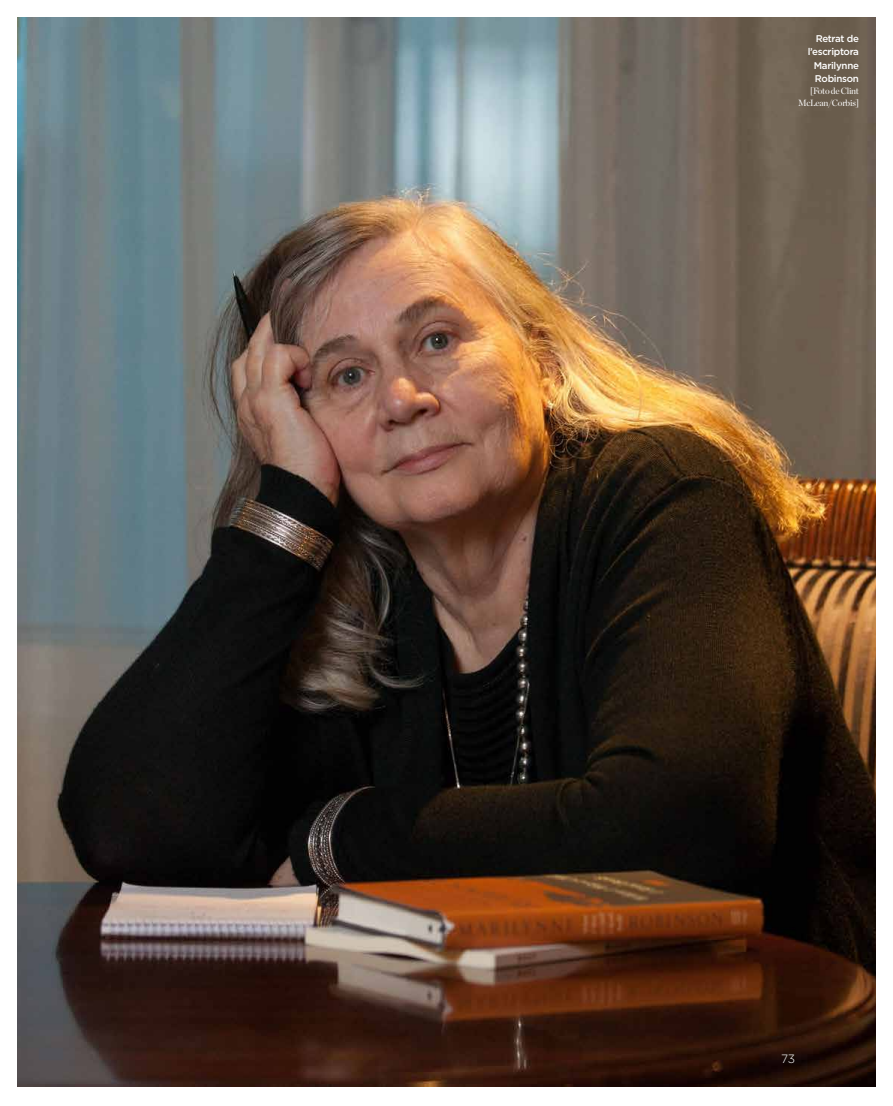
<style>
.page{position:relative;width:893px;height:1106px;background:#fff}
.page>*{position:absolute;margin:0;border:0;box-sizing:border-box;transform-origin:0 0}
.t1{font:300 12px "Gotham";color:#fff}
.t2{font:500 9.75px/13.5px "Gotham";letter-spacing:-.03em;color:#fff;text-align:right}
.t3{font:9px/12px "Chronicle Display";letter-spacing:-.03em;color:#fff;text-align:right}
</style>
<div class="page">
<img style="left:17px;top:17px;width:859px;height:1069px">
<p class="t2" style="left:808px;top:31px;width:53px">Retrat de l’escriptora<br>Marilynne<br>Robinson</p>
<p class="t3" style="left:798px;top:85px;width:62px">[Foto de Clint<br>McLean/Corbis]</p>
<p class="t1" style="left:781px;top:1051px;width:16px">73</p>
</div>
